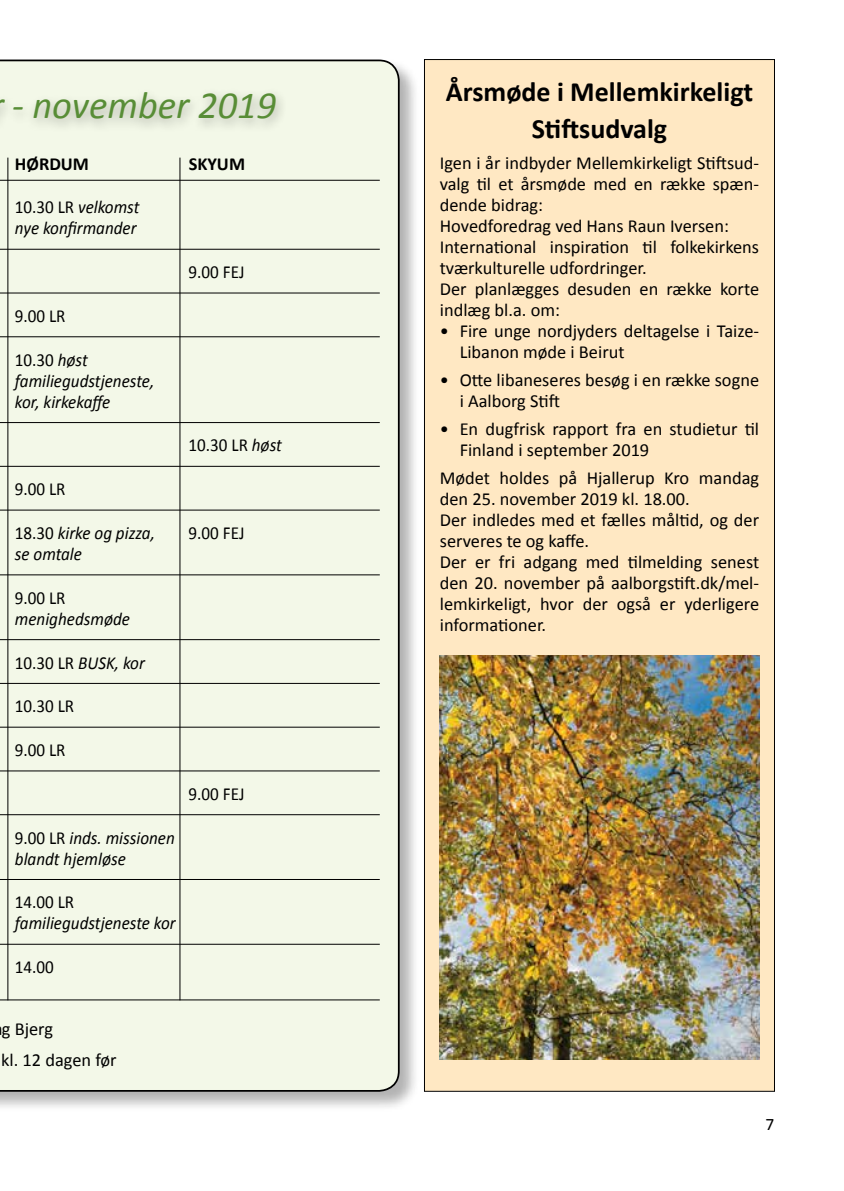
<style>
.page{position:relative;width:844px;height:1191px;background:#fff}
.page>*{position:absolute;margin:0;border:0;box-sizing:border-box;transform-origin:0 0}
.t1{font:italic 38.5px "Calibri";color:#588d36}
.t2{font:700 28px/36.8px "Calibri";color:#000;text-align:center}
.t3{font:18.38px/21px "Calibri";color:#000}
.t4{font:italic 18.38px/21px "Calibri";color:#000;scale:.93 1}
.t5{font:18.38px "Calibri";color:#000;scale:.93 1}
.t6{font:700 18.38px "Calibri";color:#000}
.t7{font:17.5px "Calibri";color:#000}
.s1{font-style:normal}
.s2{font-style:italic}
</style>
<div class="page">
<div style="left:0;top:59px;width:420px;height:1053px;background:#000;opacity:.3"></div>
<div style="left:0;top:60px;width:399px;height:1031px;background:#f3f8e8"></div>
<div style="left:0;top:81px;width:287px;height:58px;background:#000;opacity:.3"></div>
<hr style="left:7px;top:158px;width:1px;height:842px;background:#000">
<hr style="left:179px;top:158px;width:1px;height:842px;background:#000">
<hr style="left:0;top:180px;width:379px;height:1px;background:#000">
<div style="left:424px;top:60px;width:350px;height:1031px;background:#ffe8c3"></div>
<hr style="left:0;top:249px;width:379px;height:1px;background:#000">
<hr style="left:0;top:293px;width:379px;height:1px;background:#000">
<hr style="left:0;top:336px;width:379px;height:1px;background:#000">
<hr style="left:0;top:422px;width:379px;height:1px;background:#000">
<hr style="left:0;top:466px;width:379px;height:1px;background:#000">
<hr style="left:0;top:510px;width:379px;height:1px;background:#000">
<hr style="left:0;top:574px;width:379px;height:1px;background:#000">
<hr style="left:0;top:639px;width:379px;height:1px;background:#000">
<hr style="left:0;top:683px;width:379px;height:1px;background:#000">
<hr style="left:0;top:727px;width:379px;height:1px;background:#000">
<hr style="left:0;top:770px;width:379px;height:1px;background:#000">
<hr style="left:0;top:814px;width:379px;height:1px;background:#000">
<hr style="left:0;top:879px;width:379px;height:1px;background:#000">
<hr style="left:0;top:944px;width:379px;height:1px;background:#000">
<hr style="left:0;top:999px;width:379px;height:1px;background:#000">
<img style="left:439px;top:655px;width:320px;height:404px">
<h1 class="t1" style="left:12px;top:79px;width:266px">- november 2019</h1>
<p class="t6" style="left:15px;top:152px;width:76px">HØRDUM</p>
<p class="t6" style="left:189px;top:152px;width:58px">SKYUM</p>
<p class="t4" style="left:15px;top:196px;width:135px"><span class="s1">10.30 LR</span> velkomst nye konfirmander</p>
<p class="t5" style="left:188px;top:260px;width:61px">9.00 FEJ</p>
<p class="t5" style="left:15px;top:304px;width:56px">9.00 LR</p>
<p class="t4" style="left:15px;top:348px;width:151px"><span class="s1">10.30</span> høst familiegudstjeneste, kor, kirkekaffe</p>
<p class="t5" style="left:188px;top:434px;width:102px">10.30 LR <span class="s2">høst</span></p>
<p class="t5" style="left:15px;top:477px;width:56px">9.00 LR</p>
<p class="t4" style="left:15px;top:522px;width:152px"><span class="s1">18.30</span> kirke og pizza,</p>
<p class="t5" style="left:189px;top:521px;width:61px">9.00 FEJ</p>
<p class="t4" style="left:15px;top:543px;width:74px">se omtale</p>
<p class="t5" style="left:15px;top:586px;width:56px">9.00 LR</p>
<p class="t4" style="left:15px;top:607px;width:125px">menighedsmøde</p>
<p class="t4" style="left:15px;top:651px;width:141px"><span class="s1">10.30 LR</span> BUSK, kor</p>
<p class="t5" style="left:15px;top:694px;width:65px">10.30 LR</p>
<p class="t5" style="left:15px;top:738px;width:56px">9.00 LR</p>
<p class="t5" style="left:188px;top:782px;width:61px">9.00 FEJ</p>
<p class="t4" style="left:15px;top:826px;width:173px"><span class="s1">9.00 LR</span> inds. missionen blandt hjemløse</p>
<p class="t5" style="left:15px;top:890px;width:65px">14.00 LR</p>
<p class="t4" style="left:15px;top:912px;width:174px">familiegudstjeneste kor</p>
<p class="t5" style="left:15px;top:955px;width:43px">14.00</p>
<p class="t3" style="left:1px;top:1013px;width:117px;line-height:31.5px">g Bjerg<br>kl. 12 dagen før</p>
<h2 class="t2" style="left:445px;top:73px;width:309px">Årsmøde i Mellemkirkeligt<br>Stiftsudvalg</h2>
<p class="t3" style="left:439px;top:153px;width:321px">Igen i år indbyder Mellemkirkeligt Stiftsud&shy;valg til et årsmøde med en række spæn&shy;dende bidrag:<br>Hovedforedrag ved Hans Raun Iversen:<br>International inspiration til folkekirkens tværkulturelle udfordringer.<br>Der planlægges desuden en række korte indlæg bl.a. om:</p>
<p class="t3" style="left:459px;top:321px;width:301px;text-indent:-20px">• Fire unge nordjyders deltagelse i Taize-<br>Libanon møde i Beirut</p>
<p class="t3" style="left:459px;top:370px;width:301px;text-indent:-20px">• Otte libaneseres besøg i en række sogne i Aalborg Stift</p>
<p class="t3" style="left:459px;top:419px;width:301px;text-indent:-20px">• En dugfrisk rapport fra en studietur til<br>Finland i september 2019</p>
<p class="t3" style="left:439px;top:468px;width:321px">Mødet holdes på Hjallerup Kro mandag den 25. november 2019 kl. 18.00.<br>Der indledes med et fælles måltid, og der serveres te og kaffe.<br>Der er fri adgang med tilmelding senest den 20. november på aalborgstift.dk/mel&shy;lemkirkeligt, hvor der også er yderligere informationer.</p>
<p class="t7" style="left:765px;top:1112px;width:10px">7</p>
</div>
